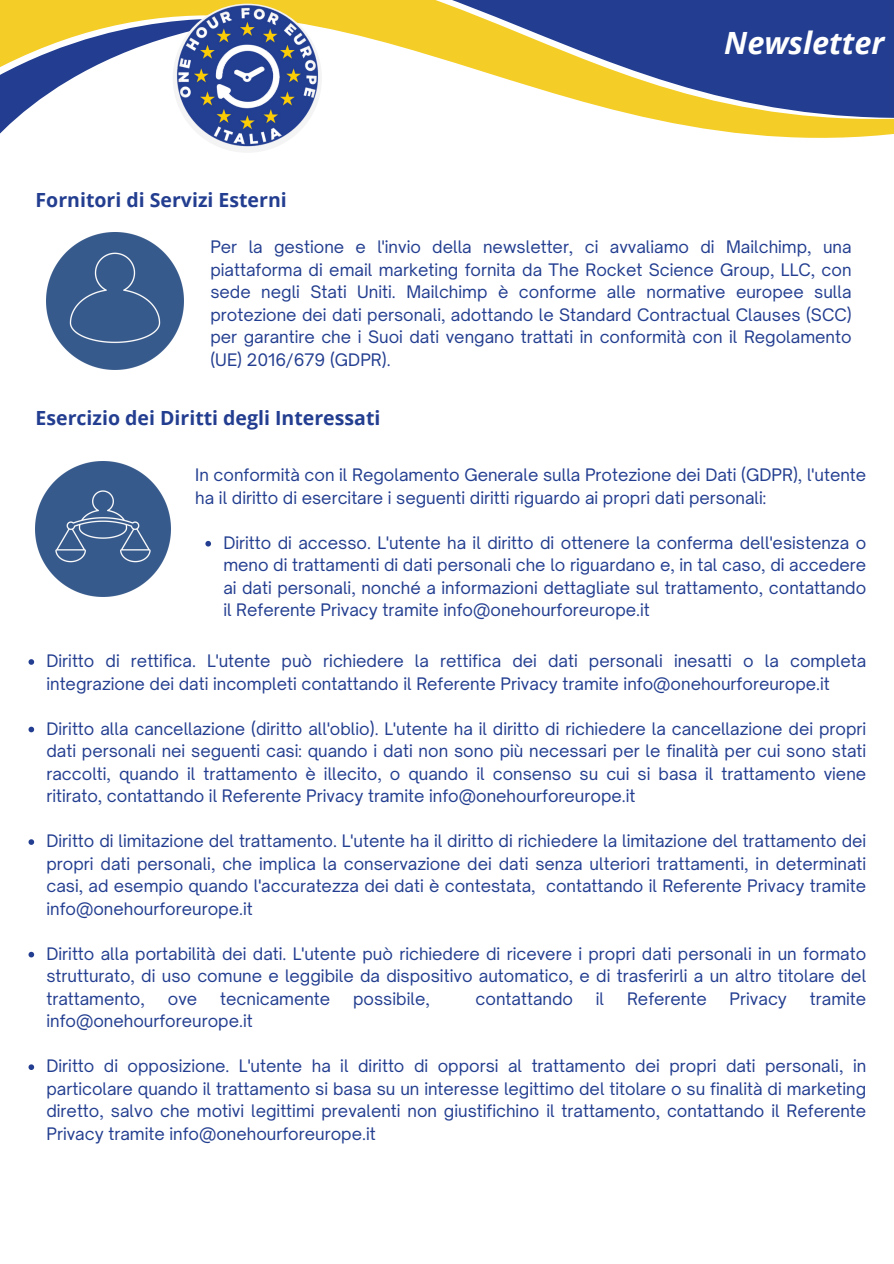
<style>
.page{position:relative;width:894px;height:1264px;background:#fff}
.page>*{position:absolute;margin:0;border:0;box-sizing:border-box;transform-origin:0 0}
.t1{font:italic 700 30.6px "Open Sans";color:#fff}
.t2{font:700 19.5px "Open Sans";color:#233e90}
.t3{font:16.5px/22.5px "Open Sauce One";color:#233e90;text-align:justify}
</style>
<div class="page">
<svg style="left:0;top:0;width:893px;height:138px"></svg>
<svg style="left:0;top:3px;width:171px;height:135px"></svg>
<img style="left:171px;top:0;width:152px;height:152px">
<img style="left:47px;top:232px;width:137px;height:138px">
<img style="left:36px;top:461px;width:135px;height:135px">
<svg style="left:205px;top:541px;width:6px;height:5px"></svg>
<svg style="left:28px;top:659px;width:6px;height:5px"></svg>
<svg style="left:28px;top:726px;width:6px;height:6px"></svg>
<svg style="left:28px;top:839px;width:6px;height:5px"></svg>
<svg style="left:28px;top:951px;width:6px;height:6px"></svg>
<svg style="left:28px;top:1064px;width:6px;height:5px"></svg>
<p class="t1" style="left:724px;top:21px;width:161px">Newsletter</p>
<p class="t2" style="left:36px;top:187px;width:252px">Fornitori di Servizi Esterni</p>
<p class="t3" style="left:210px;top:236px;width:642px">Per la gestione e l'invio della newsletter, ci avvaliamo di Mailchimp, una piattaforma di email marketing fornita da The Rocket Science Group, LLC, con sede negli Stati Uniti. Mailchimp è conforme alle normative europee sulla protezione dei dati personali, adottando le Standard Contractual Clauses (SCC) per garantire che i Suoi dati vengano trattati in conformità con il Regolamento (UE) 2016/679 (GDPR).</p>
<h1 class="t2" style="left:36px;top:404px;width:346px">Esercizio dei Diritti degli Interessati</h1>
<h2 class="t3" style="left:195px;top:463px;width:672px">In conformità con il Regolamento Generale sulla Protezione dei Dati (GDPR), l'utente ha il diritto di esercitare i seguenti diritti riguardo ai propri dati personali:</h2>
<p class="t3" style="left:223px;top:531px;width:644px">Diritto di accesso. L'utente ha il diritto di ottenere la conferma dell'esistenza o meno di trattamenti di dati personali che lo riguardano e, in tal caso, di accedere ai dati personali, nonché a informazioni dettagliate sul trattamento, contattando il Referente Privacy tramite info@onehourforeurope.it</p>
<p class="t3" style="left:46px;top:649px;width:821px">Diritto di rettifica. L'utente può richiedere la rettifica dei dati personali inesatti o la completa integrazione dei dati incompleti contattando il Referente Privacy tramite info@onehourforeurope.it</p>
<h2 class="t3" style="left:46px;top:717px;width:821px">Diritto alla cancellazione (diritto all'oblio). L'utente ha il diritto di richiedere la cancellazione dei propri dati personali nei seguenti casi: quando i dati non sono più necessari per le finalità per cui sono stati raccolti, quando il trattamento è illecito, o quando il consenso su cui si basa il trattamento viene ritirato, contattando il Referente Privacy tramite info@onehourforeurope.it</h2>
<p class="t3" style="left:46px;top:829px;width:821px">Diritto di limitazione del trattamento. L'utente ha il diritto di richiedere la limitazione del trattamento dei propri dati personali, che implica la conservazione dei dati senza ulteriori trattamenti, in determinati casi, ad esempio quando l'accuratezza dei dati è contestata, contattando il Referente Privacy tramite info@onehourforeurope.it</p>
<p class="t3" style="left:46px;top:942px;width:821px">Diritto alla portabilità dei dati. L'utente può richiedere di ricevere i propri dati personali in un formato strutturato, di uso comune e leggibile da dispositivo automatico, e di trasferirli a un altro titolare del trattamento,</p>
<p class="t3" style="left:168px;top:987px;width:31px">ove</p>
<p class="t3" style="left:220px;top:987px;width:111px">tecnicamente</p>
<p class="t3" style="left:353px;top:987px;width:78px">possibile,</p>
<p class="t3" style="left:475px;top:987px;width:99px">contattando</p>
<p class="t3" style="left:595px;top:987px;width:10px">il</p>
<p class="t3" style="left:627px;top:987px;width:81px">Referente</p>
<p class="t3" style="left:729px;top:987px;width:59px">Privacy</p>
<p class="t3" style="left:809px;top:987px;width:58px">tramite</p>
<p class="t3" style="left:46px;top:1009px;width:208px">info@onehourforeurope.it</p>
<p class="t3" style="left:46px;top:1054px;width:821px">Diritto di opposizione. L'utente ha il diritto di opporsi al trattamento dei propri dati personali, in particolare quando il trattamento si basa su un interesse legittimo del titolare o su finalità di marketing diretto, salvo che motivi legittimi prevalenti non giustifichino il trattamento, contattando il Referente Privacy tramite info@onehourforeurope.it</p>
</div>
